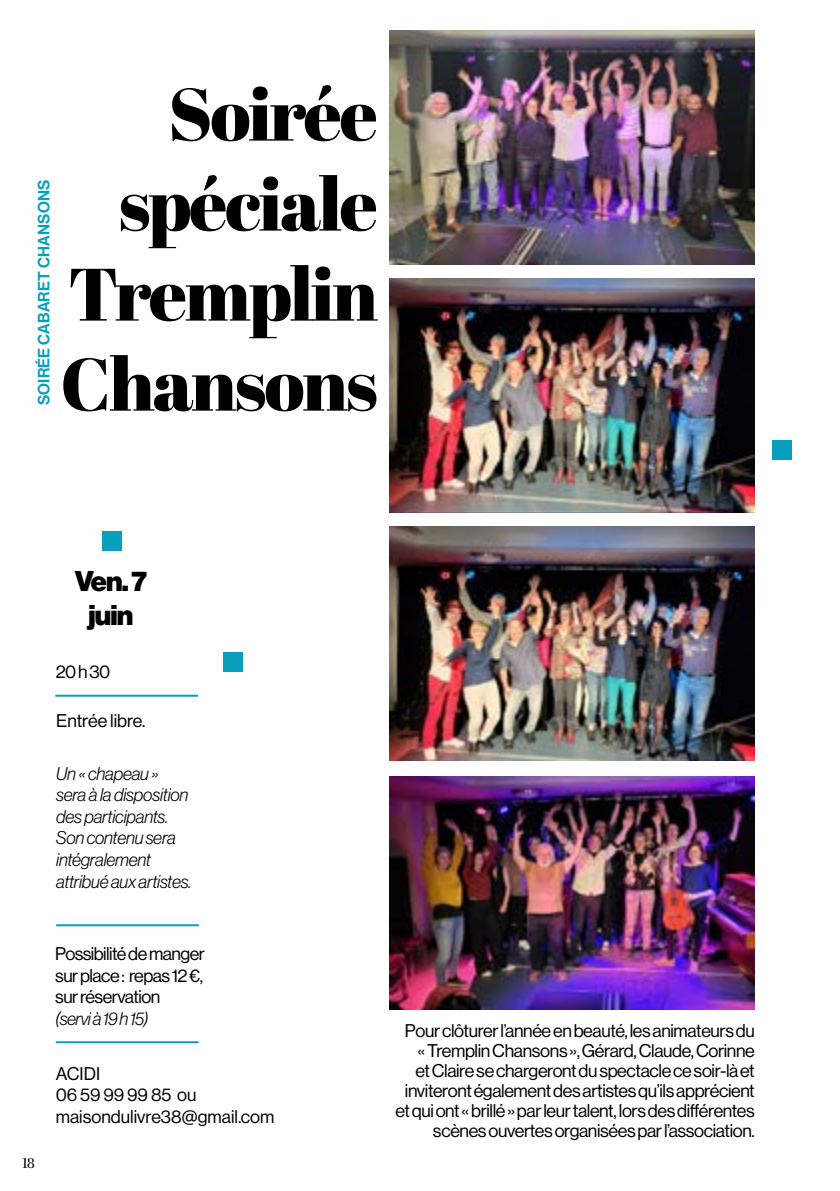
<style>
.page{position:relative;width:840px;height:1191px;background:#fff}
.page>*{position:absolute;margin:0;border:0;box-sizing:border-box;transform-origin:0 0}
.t1{font:74px/90px "Abril Fatface";letter-spacing:-.03em;color:#000;text-align:right}
.t2{font:28px/33.6px "N Haas Grotesk DS Pro 95 Blk";letter-spacing:-.03em;color:#000;text-align:center}
.t3{font:18px/20px "N Haas Grotesk DS Pro 55 Rg";letter-spacing:-.02em;color:#000;text-align:right}
.t4{font:18px/21.6px "N Haas Grotesk DS Pro 46 Lt It";letter-spacing:-.01em;color:#000}
.t5{font:18px/21.6px "N Haas Grotesk DS Pro 55 Rg";color:#000}
.t6{font:18px "N Haas Grotesk DS Pro 46 Lt It";letter-spacing:-.03em;color:#000}
.t7{font:16px "N Haas Grotesk DS Pro 65 Md";letter-spacing:.015em;color:#079fbc}
.t8{font:14px "Abril Display";color:#000}
</style>
<div class="page">
<div style="left:771px;top:440px;width:20px;height:20px;background:#079fbc"></div>
<div style="left:223px;top:652px;width:20px;height:19px;background:#079fbc"></div>
<img style="left:389px;top:776px;width:365px;height:234px">
<div style="left:102px;top:531px;width:20px;height:19px;background:#079fbc"></div>
<hr style="left:55px;top:694px;width:143px;height:2px;background:#079fbc">
<hr style="left:56px;top:924px;width:143px;height:2px;background:#079fbc">
<hr style="left:56px;top:1041px;width:142px;height:2px;background:#079fbc">
<img style="left:389px;top:527px;width:365px;height:233px">
<img style="left:389px;top:279px;width:365px;height:233px">
<img style="left:389px;top:31px;width:365px;height:233px">
<p class="t7" style="left:34px;top:405px;width:227px;rotate:-90deg">SOIRÉE CABARET CHANSONS</p>
<h1 class="t1" style="left:60px;top:67px;width:319px">Soirée spéciale<br>Tremplin<br>Chansons</h1>
<h2 class="t2" style="left:75px;top:565px;width:74px">Ven. 7 juin</h2>
<p class="t3" style="left:56px;top:661px;width:56px">20 h 30</p>
<p class="t5" style="left:56px;top:710px;width:91px">Entrée libre.</p>
<p class="t4" style="left:56px;top:762px;width:136px">Un « chapeau » sera à la disposition des participants.<br>Son contenu sera intégralement attribué aux artistes.</p>
<p class="t8" style="left:22px;top:1153px;width:14px">18</p>
<p class="t3" style="left:55px;top:943px;width:151px;line-height:21.6px;text-align:justify">Possibilité de manger sur place : repas 12 €, sur réservation</p>
<p class="t6" style="left:55px;top:1008px;width:95px">(servi à 19 h 15)</p>
<p class="t5" style="left:56px;top:1062px;width:220px">ACIDI<br>06 59 99 99 85 ou maisondulivre38@gmail.com</p>
<p class="t3" style="left:395px;top:1021px;width:361px">Pour clôturer l’année en beauté, les animateurs du « Tremplin Chansons », Gérard, Claude, Corinne<br>et Claire se chargeront du spectacle ce soir-là et inviteront également des artistes qu’ils apprécient et qui ont « brillé » par leur talent, lors des différentes scènes ouvertes organisées par l’association.</p>
</div>
